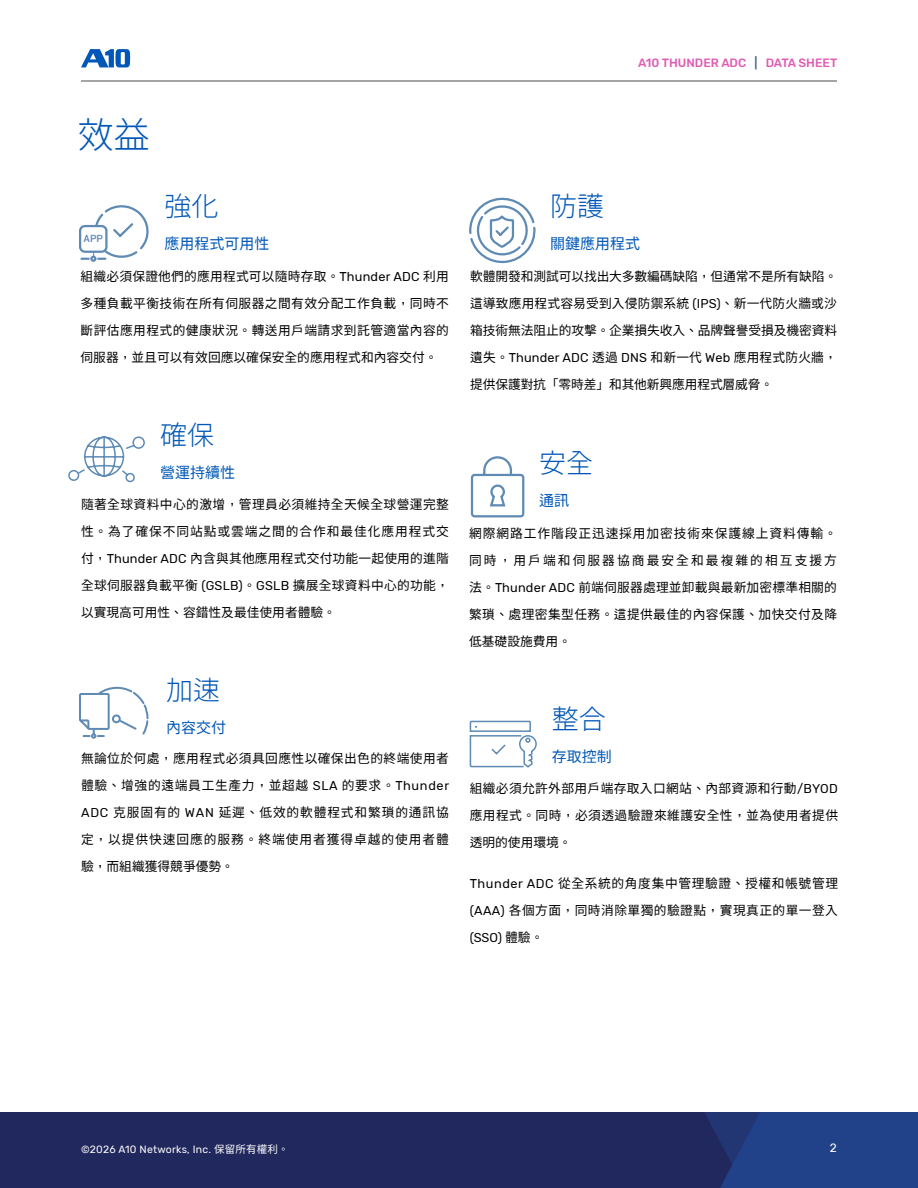
<style>
.page{position:relative;width:918px;height:1188px;background:#fff}
.page>*{position:absolute;margin:0;border:0;box-sizing:border-box;transform-origin:0 0}
.L1_Head_Top{font:300 36px "Taipei Sans TC Beta";color:#0057b7}
.L2_Head{font:300 27px "Taipei Sans TC Beta";color:#0057b7}
.L4_Head{font:15px "Taipei Sans TC Beta";color:#0057b7}
.body_text{font:12.75px/27px "Taipei Sans TC Beta";letter-spacing:.025em;color:#000;text-align:justify}
.t1{font:500 12px "Rubik";color:#e05cb2}
.t2{font:12px "Rubik";color:#fff}
.t3{font:10.5px "Rubik";letter-spacing:.02em;color:#fff}
.t4{font:500 10.05px "Roboto";color:#5e8ab4}
.s1{font-family:"Rubik"}
.s2{color:#405689}
.s3{font-family:"Taipei Sans TC Beta"}
</style>
<div class="page">
<div style="left:0;top:1112px;width:918px;height:76px;background:#21285d"></div>
<svg style="left:705px;top:1112px;width:213px;height:76px;background:#213e83"></svg>
<hr style="left:81px;top:81px;width:756px;height:1px;background:#4d4d4d">
<svg style="left:81px;top:49px;width:49px;height:18px"></svg>
<svg style="left:79px;top:205px;width:70px;height:57px"></svg>
<svg style="left:470px;top:456px;width:55px;height:62px"></svg>
<svg style="left:69px;top:436px;width:76px;height:46px"></svg>
<svg style="left:469px;top:197px;width:67px;height:67px"></svg>
<svg style="left:79px;top:686px;width:70px;height:53px"></svg>
<svg style="left:469px;top:720px;width:68px;height:48px"></svg>
<p class="L1_Head_Top" style="left:78px;top:114px;width:73px">效益</p>
<p class="L2_Head" style="left:165px;top:191px;width:55px">強化</p>
<p class="t4" style="left:83px;top:232px;width:21px">APP</p>
<p class="L4_Head" style="left:165px;top:235px;width:106px">應用程式可用性</p>
<p class="body_text" style="left:81px;top:263px;width:370px">組織必須保證他們的應用程式可以隨時存取。<span class="s1">Thunder ADC</span> 利用多種負載平衡技術在所有伺服器之間有效分配工作負載，同時不斷評估應用程式的健康狀況。轉送用戶端請求到託管適當內容的伺服器，並且可以有效回應以確保安全的應用程式和內容交付。</p>
<p class="L2_Head" style="left:160px;top:420px;width:55px">確保</p>
<p class="L4_Head" style="left:160px;top:464px;width:76px">營運持續性</p>
<p class="body_text" style="left:81px;top:491px;width:370px">隨著全球資料中心的激增，管理員必須維持全天候全球營運完整性。為了確保不同站點或雲端之間的合作和最佳化應用程式交付，<span class="s1">Thunder ADC</span> 內含與其他應用程式交付功能一起使用的進階全球伺服器負載平衡 <span class="s1">(GSLB)</span>。<span class="s1">GSLB</span> 擴展全球資料中心的功能，以實現高可用性、容錯性及最佳使用者體驗。</p>
<p class="L2_Head" style="left:166px;top:675px;width:55px">加速</p>
<p class="L4_Head" style="left:166px;top:719px;width:61px">內容交付</p>
<p class="body_text" style="left:81px;top:745px;width:370px">無論位於何處，應用程式必須具回應性以確保出色的終端使用者體驗、增強的遠端員工生產力，並超越 <span class="s1">SLA</span> 的要求。<span class="s1">Thunder ADC</span> 克服固有的 <span class="s1">WAN</span> 延遲、低效的軟體程式和繁瑣的通訊協定，以提供快速回應的服務。終端使用者獲得卓越的使用者體驗，而組織獲得競爭優勢。</p>
<p class="t1" style="left:638px;top:56px;width:201px">A10 THUNDER ADC <span class="s2">|</span> DATA SHEET</p>
<p class="L2_Head" style="left:550px;top:191px;width:55px">防護</p>
<p class="L4_Head" style="left:550px;top:235px;width:91px">關鍵應用程式</p>
<p class="body_text" style="left:470px;top:263px;width:368px">軟體開發和測試可以找出大多數編碼缺陷，但通常不是所有缺陷。這導致應用程式容易受到入侵防禦系統 <span class="s1">(IPS)</span>、新一代防火牆或沙箱技術無法阻止的攻擊。企業損失收入、品牌聲譽受損及機密資料遺失。<span class="s1">Thunder ADC</span> 透過 <span class="s1">DNS</span> 和新一代 <span class="s1">Web</span> 應用程式防火牆，提供保護對抗「零時差」和其他新興應用程式層威脅。</p>
<p class="L2_Head" style="left:539px;top:448px;width:55px">安全</p>
<p class="L4_Head" style="left:539px;top:492px;width:31px">通訊</p>
<p class="body_text" style="left:469px;top:520px;width:370px">網際網路工作階段正迅速採用加密技術來保護線上資料傳輸。同時，用戶端和伺服器協商最安全和最複雜的相互支援方法。<span class="s1">Thunder ADC</span> 前端伺服器處理並卸載與最新加密標準相關的繁瑣、處理密集型任務。這提供最佳的內容保護、加快交付及降低基礎設施費用。</p>
<p class="L2_Head" style="left:552px;top:703px;width:55px">整合</p>
<p class="L4_Head" style="left:552px;top:748px;width:61px">存取控制</p>
<p class="body_text" style="left:470px;top:775px;width:370px">組織必須允許外部用戶端存取入口網站、內部資源和行動<span class="s1">/BYOD</span>應用程式。同時，必須透過驗證來維護安全性，並為使用者提供透明的使用環境。</p>
<p class="body_text" style="left:470px;top:870px;width:370px"><span class="s1">Thunder ADC</span> 從全系統的角度集中管理驗證、授權和帳號管理<span class="s1">(AAA)</span> 各個方面，同時消除單獨的驗證點，實現真正的單一登入<span class="s1">(SSO)</span> 體驗。</p>
<p class="t3" style="left:81px;top:1144px;width:209px">©2026 A10 Networks, Inc. <span class="s3">保留所有權利。</span></p>
<p class="t2" style="left:830px;top:1141px;width:9px">2</p>
</div>
